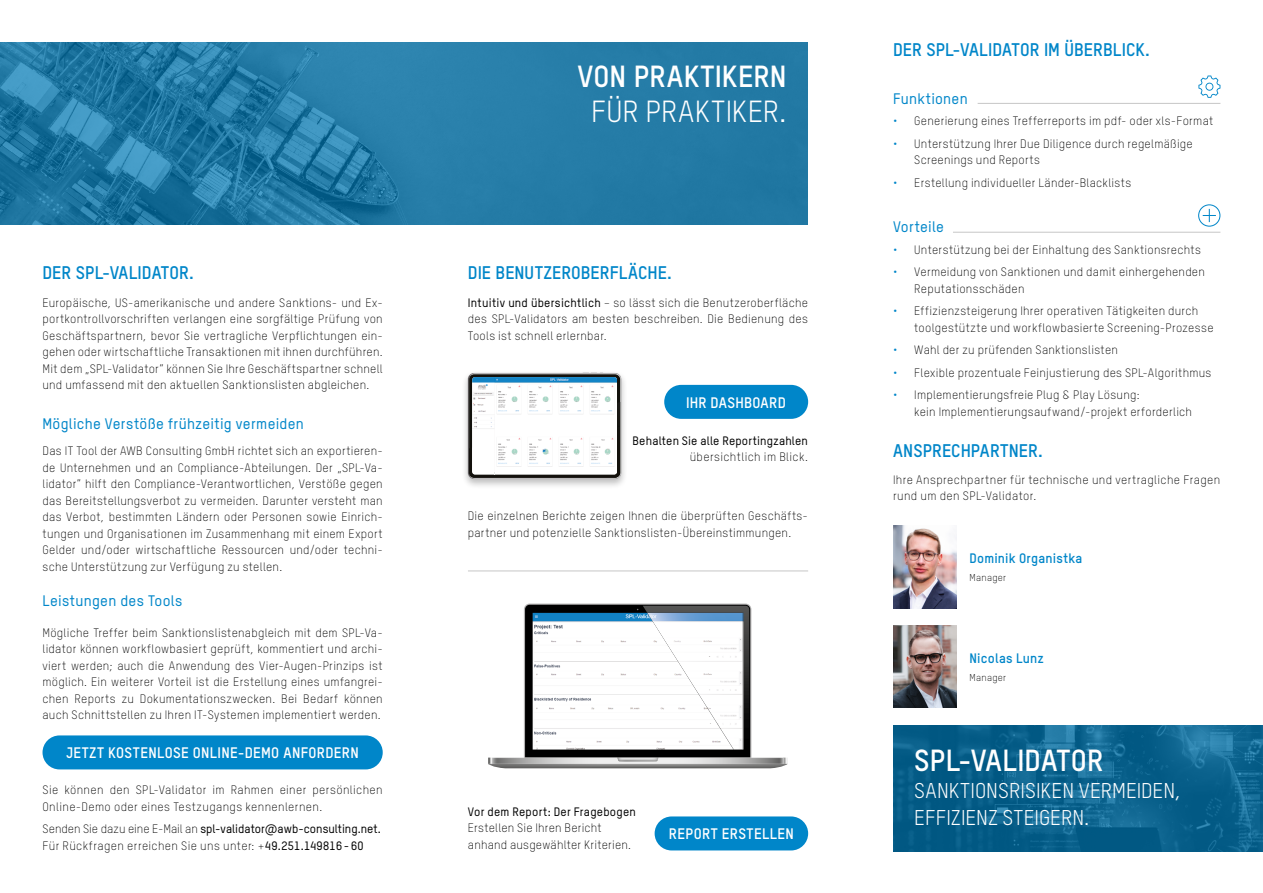
<style>
.page{position:relative;width:1263px;height:893px;background:#fff}
.page>*{position:absolute;margin:0;border:0;box-sizing:border-box;transform-origin:0 0}
.t1{font:700 30px "TSTARPRO";letter-spacing:.005em;color:#fff}
.t2{font:30px "TSTARPRO";letter-spacing:.01em;color:#fff}
.t3{font:21px/27px "TSTARPRO";letter-spacing:.005em;color:#fff}
.t4{font:700 18px "TSTARPRO";letter-spacing:.005em;color:#0086c9}
.t5{font:500 15px "TSTARPRO";letter-spacing:.02em;color:#0086c9}
.t6{font:700 15px "TSTARPRO";letter-spacing:.025em;color:#fff}
.t7{font:700 13.5px "TSTARPRO";letter-spacing:.015em;color:#0086c9}
.t8{font:300 12px/16.5px "TSTARPRO";letter-spacing:.02em;color:#000}
.t9{font:500 12px "TSTARPRO";letter-spacing:.02em;color:#000}
.t10{font:300 9.75px "TSTARPRO";letter-spacing:.03em;color:#000}
.s1{font-weight:500}
.s2{color:#0086c9}
</style>
<div class="page">
<img style="left:0;top:43px;width:808px;height:181px">
<hr style="left:978px;top:103px;width:242px;height:1px;background:#c6c6c6">
<svg style="left:1198px;top:76px;width:22px;height:22px"></svg>
<hr style="left:953px;top:232px;width:267px;height:1px;background:#c6c6c6">
<div style="left:1198px;top:204px;width:22px;height:23px;border:1px solid #0086c9;border-radius:50%"></div>
<svg style="left:1203px;top:209px;width:13px;height:13px"></svg>
<div style="left:43px;top:735px;width:340px;height:34px;background:#0086c9;border-radius:17px"></div>
<hr style="left:468px;top:571px;width:340px;height:1px;background:#c6c6c6">
<div style="left:655px;top:816px;width:153px;height:34px;background:#0086c9;border-radius:17px"></div>
<img style="left:893px;top:726px;width:370px;height:125px">
<div style="left:461px;top:369px;width:167px;height:120px;background:#000;opacity:.25"></div>
<svg style="left:469px;top:373px;width:152px;height:106px"></svg>
<div style="left:469px;top:374px;width:151px;height:104px;background:#12110c;border-radius:5px"></div>
<svg style="left:583px;top:373px;width:20px;height:1px"></svg>
<img style="left:472px;top:377px;width:145px;height:25px">
<svg style="left:469px;top:402px;width:151px;height:76px;background:#e8e8e8"></svg>
<div style="left:664px;top:385px;width:144px;height:34px;background:#0086c9;border-radius:17px"></div>
<img style="left:488px;top:764px;width:300px;height:4px">
<svg style="left:488px;top:604px;width:300px;height:160px"></svg>
<img style="left:893px;top:526px;width:64px;height:82px">
<img style="left:893px;top:625px;width:64px;height:82px">
<h3 class="t4" style="left:43px;top:260px;width:153px">DER SPL-VALIDATOR.</h3>
<p class="t8" style="left:43px;top:294px;width:342px;text-align:justify">Europäische, US-amerikanische und andere Sanktions- und Ex&shy;portkontrollvorschriften verlangen eine sorgfältige Prüfung von Geschäftspartnern, bevor Sie vertragliche Verpflichtungen ein&shy;gehen oder wirtschaftliche Transaktionen mit ihnen durchführen.<br>Mit dem „SPL-Validator“ können Sie Ihre Geschäftspartner schnell und umfassend mit den aktuellen Sanktionslisten abgleichen.</p>
<p class="t5" style="left:43px;top:413px;width:263px">Mögliche Verstöße frühzeitig vermeiden</p>
<p class="t8" style="left:43px;top:442px;width:342px;text-align:justify">Das IT Tool der AWB Consulting GmbH richtet sich an exportieren&shy;de Unternehmen und an Compliance-Abteilungen. Der „SPL-Va&shy;lidator“ hilft den Compliance-Verantwortlichen, Verstöße gegen das Bereitstellungsverbot zu vermeiden. Darunter versteht man das Verbot, bestimmten Ländern oder Personen sowie Einrich&shy;tungen und Organisationen im Zusammenhang mit einem Export Gelder und/oder wirtschaftliche Ressourcen und/oder techni&shy;sche Unterstützung zur Verfügung zu stellen.</p>
<p class="t5" style="left:43px;top:590px;width:141px">Leistungen des Tools</p>
<p class="t8" style="left:43px;top:624px;width:342px;text-align:justify">Mögliche Treffer beim Sanktionslistenabgleich mit dem SPL-Va&shy;lidator können workflowbasiert geprüft, kommentiert und archi&shy;viert werden; auch die Anwendung des Vier-Augen-Prinzips ist möglich. Ein weiterer Vorteil ist die Erstellung eines umfangrei&shy;chen Reports zu Dokumentationszwecken. Bei Bedarf können auch Schnittstellen zu Ihren IT-Systemen implementiert werden.</p>
<p class="t6" style="left:66px;top:743px;width:294px">JETZT KOSTENLOSE ONLINE-DEMO ANFORDERN</p>
<p class="t8" style="left:43px;top:781px;width:342px">Sie können den SPL-Validator im Rahmen einer persönlichen<br>Online-Demo oder eines Testzugangs kennenlernen.</p>
<p class="t8" style="left:43px;top:820px;width:340px">Senden Sie dazu eine E-Mail an <span class="s1">spl-validator@awb-consulting.net.<br></span>Für Rückfragen erreichen Sie uns unter: +<span class="s1">49.251.149816 - 60</span></p>
<h1 class="t1" style="left:578px;top:56px;width:211px">VON PRAKTIKERN</h1>
<h1 class="t2" style="left:591px;top:91px;width:197px">FÜR PRAKTIKER.</h1>
<h3 class="t4" style="left:468px;top:260px;width:205px">DIE BENUTZEROBERFLÄCHE.</h3>
<p class="t8" style="left:468px;top:294px;width:342px;text-align:justify"><span class="s1">Intuitiv und übersichtlich</span> – so lässt sich die Benutzeroberfläche des SPL-Validators am besten beschreiben. Die Bedienung des Tools ist schnell erlernbar.</p>
<p class="t6" style="left:686px;top:392px;width:101px">IHR DASHBOARD</p>
<p class="t9" style="left:633px;top:432px;width:177px">Behalten Sie alle Reportingzahlen</p>
<p class="t8" style="left:690px;top:448px;width:120px">übersichtlich im Blick.</p>
<p class="t8" style="left:468px;top:507px;width:342px">Die einzelnen Berichte zeigen Ihnen die überprüften Geschäfts&shy;partner und potenzielle Sanktionslisten-Übereinstimmungen.</p>
<p class="t9" style="left:468px;top:804px;width:169px">Vor dem Report: Der Fragebogen</p>
<p class="t8" style="left:468px;top:819px;width:165px">Erstellen Sie Ihren Bericht anhand ausgewählter Kriterien.</p>
<p class="t6" style="left:669px;top:824px;width:127px">REPORT ERSTELLEN</p>
<h3 class="t4" style="left:893px;top:38px;width:258px">DER SPL-VALIDATOR IM ÜBERBLICK.</h3>
<p class="t5" style="left:893px;top:88px;width:76px">Funktionen</p>
<p class="t8" style="left:893px;top:112px;width:322px"><span class="s2">•</span> Generierung eines Trefferreports im pdf- oder xls-Format</p>
<p class="t8" style="left:914px;top:135px;width:280px;text-indent:-21px"><span class="s2">•</span> Unterstützung Ihrer Due Diligence durch regelmäßige<br>Screenings und Reports</p>
<p class="t8" style="left:893px;top:174px;width:240px"><span class="s2">•</span> Erstellung individueller Länder-Blacklists</p>
<p class="t5" style="left:893px;top:217px;width:53px">Vorteile</p>
<p class="t8" style="left:893px;top:241px;width:309px"><span class="s2">•</span> Unterstützung bei der Einhaltung des Sanktionsrechts</p>
<p class="t8" style="left:914px;top:263px;width:292px;text-indent:-21px"><span class="s2">•</span> Vermeidung von Sanktionen und damit einhergehenden<br>Reputationsschäden</p>
<p class="t8" style="left:914px;top:302px;width:301px;text-indent:-21px"><span class="s2">•</span> Effizienzsteigerung Ihrer operativen Tätigkeiten durch toolgestützte und workflowbasierte Screening-Prozesse</p>
<p class="t8" style="left:893px;top:341px;width:226px"><span class="s2">•</span> Wahl der zu prüfenden Sanktionslisten</p>
<p class="t8" style="left:893px;top:364px;width:320px"><span class="s2">•</span> Flexible prozentuale Feinjustierung des SPL-Algorithmus</p>
<p class="t8" style="left:914px;top:386px;width:279px;text-indent:-21px"><span class="s2">•</span> Implementierungsfreie Plug &amp; Play Lösung:<br>kein Implementierungsaufwand/-projekt erforderlich</p>
<h3 class="t4" style="left:893px;top:439px;width:151px">ANSPRECHPARTNER.</h3>
<p class="t8" style="left:893px;top:471px;width:329px">Ihre Ansprechpartner für technische und vertragliche Fragen rund um den SPL-Validator.</p>
<p class="t7" style="left:969px;top:549px;width:114px">Dominik Organistka</p>
<p class="t10" style="left:969px;top:571px;width:38px">Manager</p>
<p class="t7" style="left:969px;top:648px;width:76px">Nicolas Lunz</p>
<p class="t10" style="left:969px;top:671px;width:38px">Manager</p>
<h1 class="t1" style="left:914px;top:739px;width:191px">SPL-VALIDATOR</h1>
<h2 class="t3" style="left:914px;top:776px;width:268px">SANKTIONSRISIKEN VERMEIDEN,<br>EFFIZIENZ STEIGERN.</h2>
</div>
